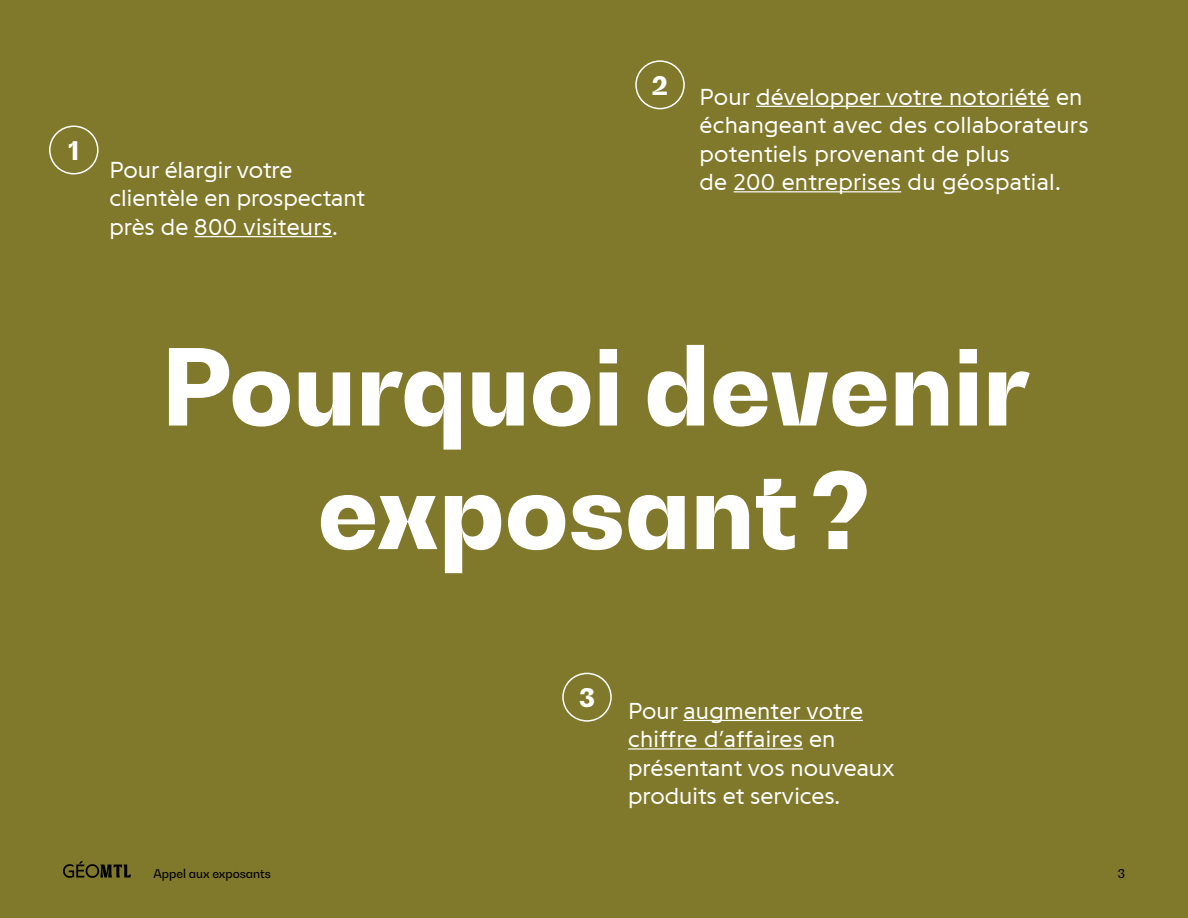
<style>
.page{position:relative;width:1188px;height:918px;background:#80782b}
.page>*{position:absolute;margin:0;border:0;box-sizing:border-box;transform-origin:0 0}
.t1{font:800 104.7px/123.6px "Bw Gradual";color:#fff;text-align:center}
.t2{font:800 25.35px "Bw Gradual";color:#fff}
.t3{font:300 24px/28.5px "Programme";letter-spacing:.01em;color:#fff}
.t4{font:500 12px "Bw Gradual";color:#000}
</style>
<div class="page">
<div style="left:49px;top:126px;width:50px;height:48px;border:2px solid #fff;border-radius:50%"></div>
<div style="left:635px;top:60px;width:50px;height:49px;border:2px solid #fff;border-radius:50%"></div>
<hr style="left:194px;top:236px;width:138px;height:1px;background:#fff">
<hr style="left:756px;top:106px;width:294px;height:1px;background:#fff">
<hr style="left:734px;top:191px;width:167px;height:1px;background:#fff">
<hr style="left:683px;top:720px;width:180px;height:1px;background:#fff">
<hr style="left:628px;top:748px;width:175px;height:2px;background:#fff">
<div style="left:562px;top:673px;width:50px;height:49px;border:2px solid #fff;border-radius:50%"></div>
<svg style="left:63px;top:861px;width:68px;height:17px"></svg>
<p class="t2" style="left:68px;top:134px;width:12px">1</p>
<p class="t3" style="left:109px;top:156px;width:257px">Pour élargir votre clientèle en prospectant près de 800 visiteurs.</p>
<p class="t2" style="left:652px;top:68px;width:18px">2</p>
<p class="t3" style="left:700px;top:83px;width:391px">Pour développer votre notoriété en échangeant avec des collaborateurs potentiels provenant de plus<br>de 200 entreprises du géospatial.</p>
<h1 class="t1" style="left:161px;top:322px;width:870px">Pourquoi devenir exposant?</h1>
<p class="t2" style="left:579px;top:681px;width:17px">3</p>
<p class="t3" style="left:628px;top:697px;width:268px">Pour augmenter votre chiffre d’affaires en présentant vos nouveaux produits et services.</p>
<p class="t4" style="left:153px;top:865px;width:119px">Appel aux exposants</p>
<p class="t4" style="left:1118px;top:865px;width:9px">3</p>
</div>
